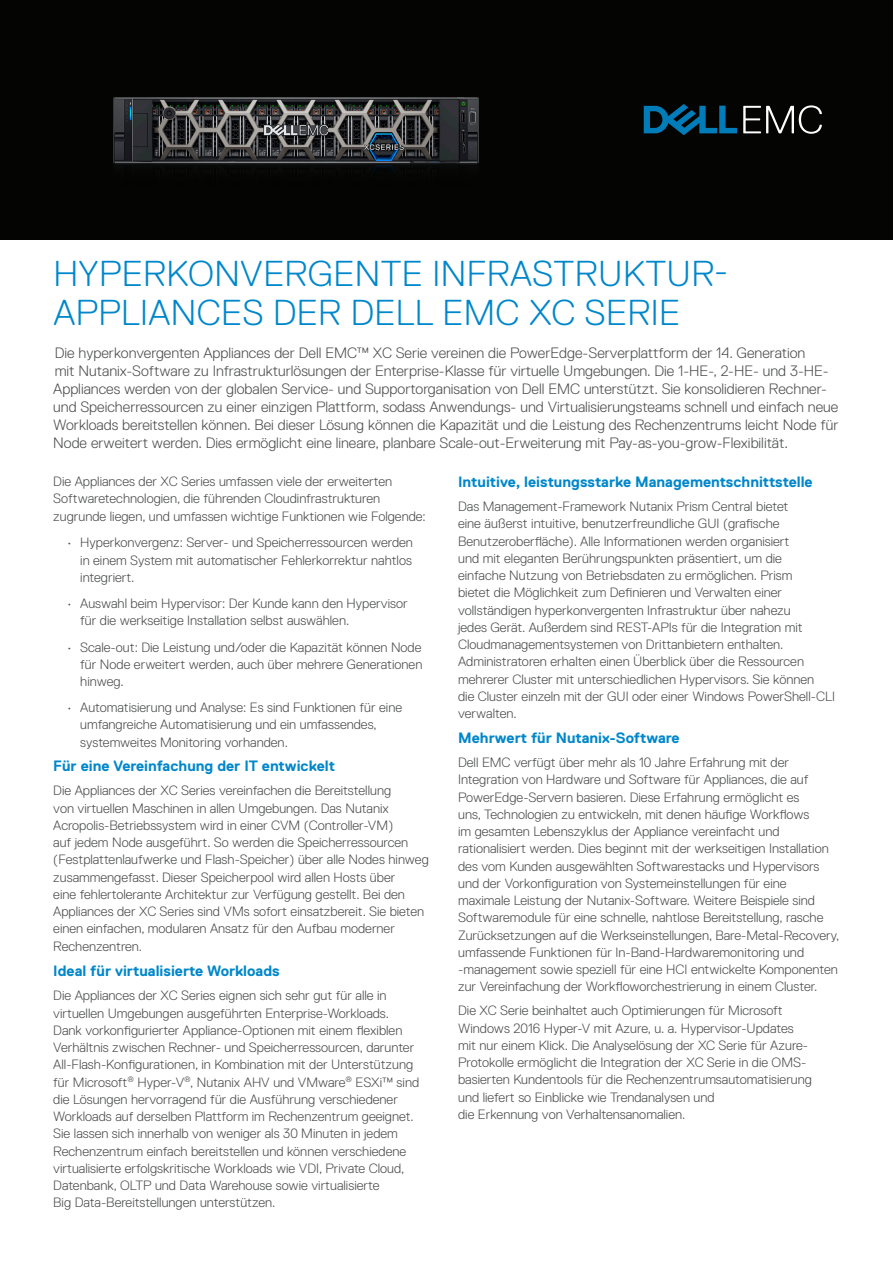
<style>
.page{position:relative;width:893px;height:1263px;background:#fff}
.page>*{position:absolute;margin:0;border:0;box-sizing:border-box;transform-origin:0 0}
.Document_Headline{font:300 36px/39px "Dell Replica";letter-spacing:.01em;color:#0087cb}
.Body_Text{font:300 15px/18px "Dell Replica";color:#4b4c4d}
.Body_Headline{font:700 15px "Dell Replica";color:#0087cb}
.Body_Text-2{font:300 13.5px/17.2px "Dell Replica";color:#4b4c4d}
</style>
<div class="page">
<div style="left:0;top:0;width:893px;height:240px;background:#040503"></div>
<img style="left:113px;top:97px;width:366px;height:76px">
<svg style="left:743px;top:105px;width:79px;height:29px"></svg>
<svg style="left:644px;top:104px;width:93px;height:31px"></svg>
<p class="Document_Headline" style="left:53px;top:254px;width:676px">HYPERKONVERGENTE INFRASTRUKTUR-<br>APPLIANCES DER DELL EMC XC SERIE</p>
<p class="Body_Text" style="left:53px;top:344px;width:787px">Die hyperkonvergenten Appliances der Dell EMC™ XC Serie vereinen die PowerEdge-Serverplattform der 14. Generation<br>mit Nutanix-Software zu Infrastrukturlösungen der Enterprise-Klasse für virtuelle Umgebungen. Die 1-HE-, 2-HE- und 3-HE-Appliances werden von der globalen Service- und Supportorganisation von Dell EMC unterstützt. Sie konsolidieren Rechner&shy;und Speicherressourcen zu einer einzigen Plattform, sodass Anwendungs- und Virtualisierungsteams schnell und einfach neue Workloads bereitstellen können. Bei dieser Lösung können die Kapazität und die Leistung des Rechenzentrums leicht Node für Node erweitert werden. Dies ermöglicht eine lineare, planbare Scale-out-Erweiterung mit Pay-as-you-grow-Flexibilität.</p>
<p class="Body_Text-2" style="left:53px;top:473px;width:374px">Die Appliances der XC Series umfassen viele der erweiterten<br>Softwaretechnologien, die führenden Cloudinfrastrukturen zugrunde liegen, und umfassen wichtige Funktionen wie Folgende:</p>
<p class="Body_Text-2" style="left:80px;top:534px;width:334px;text-align:justify;text-indent:-14px">• Hyperkonvergenz: Server- und Speicherressourcen werden in einem System mit automatischer Fehlerkorrektur nahtlos integriert.</p>
<p class="Body_Text-2" style="left:80px;top:595px;width:329px;text-indent:-14px">• Auswahl beim Hypervisor: Der Kunde kann den Hypervisor für die werkseitige Installation selbst auswählen.</p>
<p class="Body_Text-2" style="left:80px;top:638px;width:344px;text-align:justify;text-indent:-14px">• Scale-out: Die Leistung und/oder die Kapazität können Node für Node erweitert werden, auch über mehrere Generationen hinweg.</p>
<p class="Body_Text-2" style="left:80px;top:699px;width:323px;text-indent:-14px">• Automatisierung und Analyse: Es sind Funktionen für eine umfangreiche Automatisierung und ein umfassendes, systemweites Monitoring vorhanden.</p>
<p class="Body_Headline" style="left:53px;top:758px;width:283px">Für eine Vereinfachung der IT entwickelt</p>
<p class="Body_Text-2" style="left:53px;top:782px;width:377px">Die Appliances der XC Series vereinfachen die Bereitstellung<br>von virtuellen Maschinen in allen Umgebungen. Das Nutanix Acropolis-Betriebssystem wird in einer CVM (Controller-VM)<br>auf jedem Node ausgeführt. So werden die Speicherressourcen (Festplattenlaufwerke und Flash-Speicher) über alle Nodes hinweg zusammengefasst. Dieser Speicherpool wird allen Hosts über<br>eine fehlertolerante Architektur zur Verfügung gestellt. Bei den Appliances der XC Series sind VMs sofort einsatzbereit. Sie bieten einen einfachen, modularen Ansatz für den Aufbau moderner Rechenzentren.</p>
<p class="Body_Headline" style="left:53px;top:963px;width:228px">Ideal für virtualisierte Workloads</p>
<p class="Body_Text-2" style="left:53px;top:987px;width:367px">Die Appliances der XC Series eignen sich sehr gut für alle in virtuellen Umgebungen ausgeführten Enterprise-Workloads.<br>Dank vorkonfigurierter Appliance-Optionen mit einem flexiblen Verhältnis zwischen Rechner- und Speicherressourcen, darunter All-Flash-Konfigurationen, in Kombination mit der Unterstützung für Microsoft<sup>®</sup> Hyper-V<sup>®</sup>, Nutanix AHV und VMware<sup>®</sup> ESXi™ sind die Lösungen hervorragend für die Ausführung verschiedener Workloads auf derselben Plattform im Rechenzentrum geeignet.<br>Sie lassen sich innerhalb von weniger als 30 Minuten in jedem Rechenzentrum einfach bereitstellen und können verschiedene virtualisierte erfolgskritische Workloads wie VDI, Private Cloud, Datenbank, OLTP und Data Warehouse sowie virtualisierte<br>Big Data-Bereitstellungen unterstützen.</p>
<p class="Body_Headline" style="left:458px;top:474px;width:356px">Intuitive, leistungsstarke Managementschnittstelle</p>
<p class="Body_Text-2" style="left:458px;top:498px;width:378px">Das Management-Framework Nutanix Prism Central bietet<br>eine äußerst intuitive, benutzerfreundliche GUI (grafische Benutzeroberfläche). Alle Informationen werden organisiert<br>und mit eleganten Berührungspunkten präsentiert, um die<br>einfache Nutzung von Betriebsdaten zu ermöglichen. Prism<br>bietet die Möglichkeit zum Definieren und Verwalten einer vollständigen hyperkonvergenten Infrastruktur über nahezu<br>jedes Gerät. Außerdem sind REST-APIs für die Integration mit Cloudmanagementsystemen von Drittanbietern enthalten.<br>Administratoren erhalten einen Überblick über die Ressourcen mehrerer Cluster mit unterschiedlichen Hypervisors. Sie können<br>die Cluster einzeln mit der GUI oder einer Windows PowerShell-CLI verwalten.</p>
<p class="Body_Headline" style="left:458px;top:729px;width:223px">Mehrwert für Nutanix-Software</p>
<p class="Body_Text-2" style="left:458px;top:754px;width:383px">Dell EMC verfügt über mehr als 10 Jahre Erfahrung mit der Integration von Hardware und Software für Appliances, die auf PowerEdge-Servern basieren. Diese Erfahrung ermöglicht es<br>uns, Technologien zu entwickeln, mit denen häufige Workflows<br>im gesamten Lebenszyklus der Appliance vereinfacht und rationalisiert werden. Dies beginnt mit der werkseitigen Installation des vom Kunden ausgewählten Softwarestacks und Hypervisors und der Vorkonfiguration von Systemeinstellungen für eine maximale Leistung der Nutanix-Software. Weitere Beispiele sind Softwaremodule für eine schnelle, nahtlose Bereitstellung, rasche Zurücksetzungen auf die Werkseinstellungen, Bare-Metal-Recovery, umfassende Funktionen für In-Band-Hardwaremonitoring und -management sowie speziell für eine HCI entwickelte Komponenten zur Vereinfachung der Workfloworchestrierung in einem Cluster.</p>
<p class="Body_Text-2" style="left:458px;top:1002px;width:355px">Die XC Serie beinhaltet auch Optimierungen für Microsoft Windows 2016 Hyper-V mit Azure, u. a. Hypervisor-Updates mit nur einem Klick. Die Analyselösung der XC Serie für Azure-Protokolle ermöglicht die Integration der XC Serie in die OMS&shy;basierten Kundentools für die Rechenzentrumsautomatisierung und liefert so Einblicke wie Trendanalysen und<br>die Erkennung von Verhaltensanomalien.</p>
</div>
